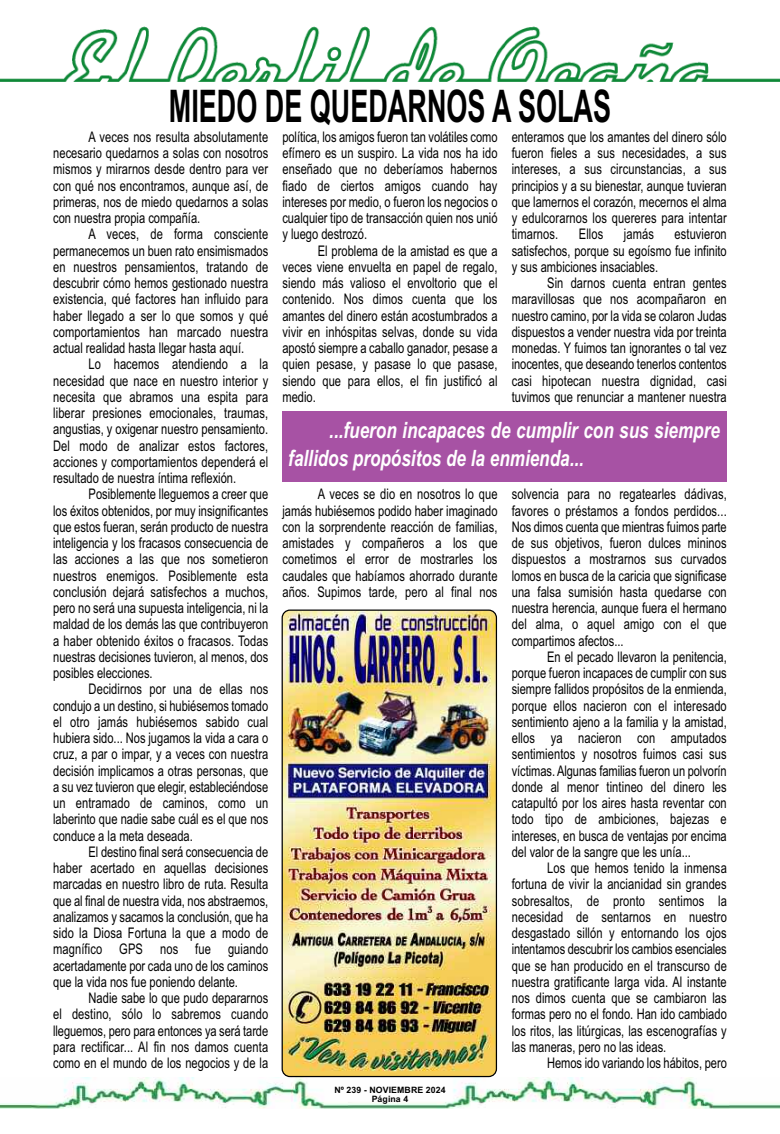
<style>
.page{position:relative;width:780px;height:1134px;background:#fff}
.page>*{position:absolute;margin:0;border:0;box-sizing:border-box;transform-origin:0 0}
.t1{font:700 45px "Arial";color:#000;scale:.6 1}
.t2{font:italic 700 22.5px/27.5px "Arial";color:#fff;scale:.76 1}
.t3{font:14.62px/16.2px "Arial";color:#000;text-align:justify;scale:.76 1}
.t4{font:700 8.75px/8.8px "Arial";letter-spacing:.01em;color:#000;text-align:center}
</style>
<div class="page">
<img style="left:0;top:26px;width:780px;height:56px">
<div style="left:282px;top:411px;width:444px;height:71px;background:#a752a4"></div>
<img style="left:0;top:1077px;width:780px;height:32px">
<img style="left:281px;top:609px;width:216px;height:468px">
<h1 class="t1" style="left:169px;top:80px;width:738px">MIEDO DE QUEDARNOS A SOLAS</h1>
<p class="t3" style="left:53px;top:129px;width:284px;text-indent:35px">A veces nos resulta absolutamente necesario quedarnos a solas con nosotros mismos y mirarnos desde dentro para ver con qué nos encontramos, aunque así, de primeras, nos de miedo quedarnos a solas con nuestra propia compañía.</p>
<p class="t3" style="left:53px;top:226px;width:284px;text-indent:35px">A veces, de forma consciente permanecemos un buen rato ensimismados en nuestros pensamientos, tratando de descubrir cómo hemos gestionado nuestra existencia, qué factores han influido para haber llegado a ser lo que somos y qué comportamientos han marcado nuestra actual realidad hasta llegar hasta aquí.</p>
<p class="t3" style="left:53px;top:356px;width:284px;text-indent:35px">Lo hacemos atendiendo a la necesidad que nace en nuestro interior y necesita que abramos una espita para liberar presiones emocionales, traumas, angustias, y oxigenar nuestro pensamiento.<br>Del modo de analizar estos factores, acciones y comportamientos dependerá el resultado de nuestra íntima reflexión.</p>
<p class="t3" style="left:53px;top:486px;width:284px;text-indent:35px">Posiblemente lleguemos a creer que los éxitos obtenidos, por muy insignificantes que estos fueran, serán producto de nuestra inteligencia y los fracasos consecuencia de las acciones a las que nos sometieron nuestros enemigos. Posiblemente esta conclusión dejará satisfechos a muchos, pero no será una supuesta inteligencia, ni la maldad de los demás las que contribuyeron a haber obtenido éxitos o fracasos. Todas nuestras decisiones tuvieron, al menos, dos posibles elecciones.</p>
<p class="t3" style="left:53px;top:681px;width:284px;text-indent:35px">Decidirnos por una de ellas nos condujo a un destino, si hubiésemos tomado el otro jamás hubiésemos sabido cual hubiera sido... Nos jugamos la vida a cara o cruz, a par o impar, y a veces con nuestra decisión implicamos a otras personas, que a su vez tuvieron que elegir, estableciéndose un entramado de caminos, como un laberinto que nadie sabe cuál es el que nos conduce a la meta deseada.</p>
<p class="t3" style="left:53px;top:844px;width:284px;text-indent:35px">El destino final será consecuencia de haber acertado en aquellas decisiones marcadas en nuestro libro de ruta. Resulta que al final de nuestra vida, nos abstraemos, analizamos y sacamos la conclusión, que ha sido la Diosa Fortuna la que a modo de magnífico GPS nos fue guiando acertadamente por cada uno de los caminos que la vida nos fue poniendo delante.</p>
<p class="t3" style="left:53px;top:990px;width:284px;text-indent:35px">Nadie sabe lo que pudo depararnos el destino, sólo lo sabremos cuando lleguemos, pero para entonces ya será tarde para rectificar... Al fin nos damos cuenta como en el mundo de los negocios y de la</p>
<p class="t3" style="left:282px;top:129px;width:284px">política, los amigos fueron tan volátiles como efímero es un suspiro. La vida nos ha ido enseñado que no deberíamos habernos fiado de ciertos amigos cuando hay intereses por medio, o fueron los negocios o cualquier tipo de transacción quien nos unió y luego destrozó.</p>
<p class="t3" style="left:282px;top:242px;width:284px;text-indent:35px">El problema de la amistad es que a veces viene envuelta en papel de regalo, siendo más valioso el envoltorio que el contenido. Nos dimos cuenta que los amantes del dinero están acostumbrados a vivir en inhóspitas selvas, donde su vida apostó siempre a caballo ganador, pesase a quien pesase, y pasase lo que pasase, siendo que para ellos, el fin justificó al medio.</p>
<p class="t3" style="left:511px;top:129px;width:284px">enteramos que los amantes del dinero sólo fueron fieles a sus necesidades, a sus intereses, a sus circunstancias, a sus principios y a su bienestar, aunque tuvieran que lamernos el corazón, mecernos el alma y edulcorarnos los quereres para intentar timarnos.</p>
<p class="t3" style="left:578px;top:226px;width:34px">Ellos</p>
<p class="t3" style="left:624px;top:226px;width:41px">jamás</p>
<p class="t3" style="left:511px;top:226px;width:284px;text-indent:163px">estuvieron satisfechos, porque su egoísmo fue infinito y sus ambiciones insaciables.</p>
<p class="t3" style="left:511px;top:275px;width:284px;text-indent:35px">Sin darnos cuenta entran gentes maravillosas que nos acompañaron en nuestro camino, por la vida se colaron Judas dispuestos a vender nuestra vida por treinta monedas. Y fuimos tan ignorantes o tal vez inocentes, que deseando tenerlos contentos casi hipotecan nuestra dignidad, casi tuvimos que renunciar a mantener nuestra</p>
<h2 class="t2" style="left:288px;top:417px;width:569px;text-indent:41px">...fueron incapaces de cumplir con sus siempre fallidos propósitos de la enmienda...</h2>
<p class="t3" style="left:282px;top:486px;width:284px;text-indent:35px">A veces se dio en nosotros lo que jamás hubiésemos podido haber imaginado con la sorprendente reacción de familias, amistades y compañeros a los que cometimos el error de mostrarles los caudales que habíamos ahorrado durante años. Supimos tarde, pero al final nos</p>
<p class="t4" style="left:334px;top:1085px;width:113px">Nº 239 - NOVIEMBRE 2024<br>Página 4</p>
<p class="t3" style="left:511px;top:486px;width:284px">solvencia para no regatearles dádivas, favores o préstamos a fondos perdidos...<br>Nos dimos cuenta que mientras fuimos parte de sus objetivos, fueron dulces mininos dispuestos a mostrarnos sus curvados lomos en busca de la caricia que significase una falsa sumisión hasta quedarse con nuestra herencia, aunque fuera el hermano del alma, o aquel amigo con el que compartimos afectos...</p>
<p class="t3" style="left:511px;top:649px;width:284px;text-indent:35px">En el pecado llevaron la penitencia, porque fueron incapaces de cumplir con sus siempre fallidos propósitos de la enmienda, porque ellos nacieron con el interesado sentimiento ajeno a la familia y la amistad, ellos ya nacieron con amputados sentimientos y nosotros fuimos casi sus víctimas. Algunas familias fueron un polvorín donde al menor tintineo del dinero les catapultó por los aires hasta reventar con todo tipo de ambiciones, bajezas e intereses, en busca de ventajas por encima del valor de la sangre que les unía...</p>
<p class="t3" style="left:511px;top:860px;width:284px;text-indent:35px">Los que hemos tenido la inmensa fortuna de vivir la ancianidad sin grandes sobresaltos, de pronto sentimos la necesidad de sentarnos en nuestro desgastado sillón y entornando los ojos intentamos descubrir los cambios esenciales que se han producido en el transcurso de nuestra gratificante larga vida. Al instante nos dimos cuenta que se cambiaron las formas pero no el fondo. Han ido cambiado los ritos, las litúrgicas, las escenografías y las maneras, pero no las ideas.</p>
<p class="t3" style="left:547px;top:1055px;width:238px">Hemos ido variando los hábitos, pero</p>
</div>
